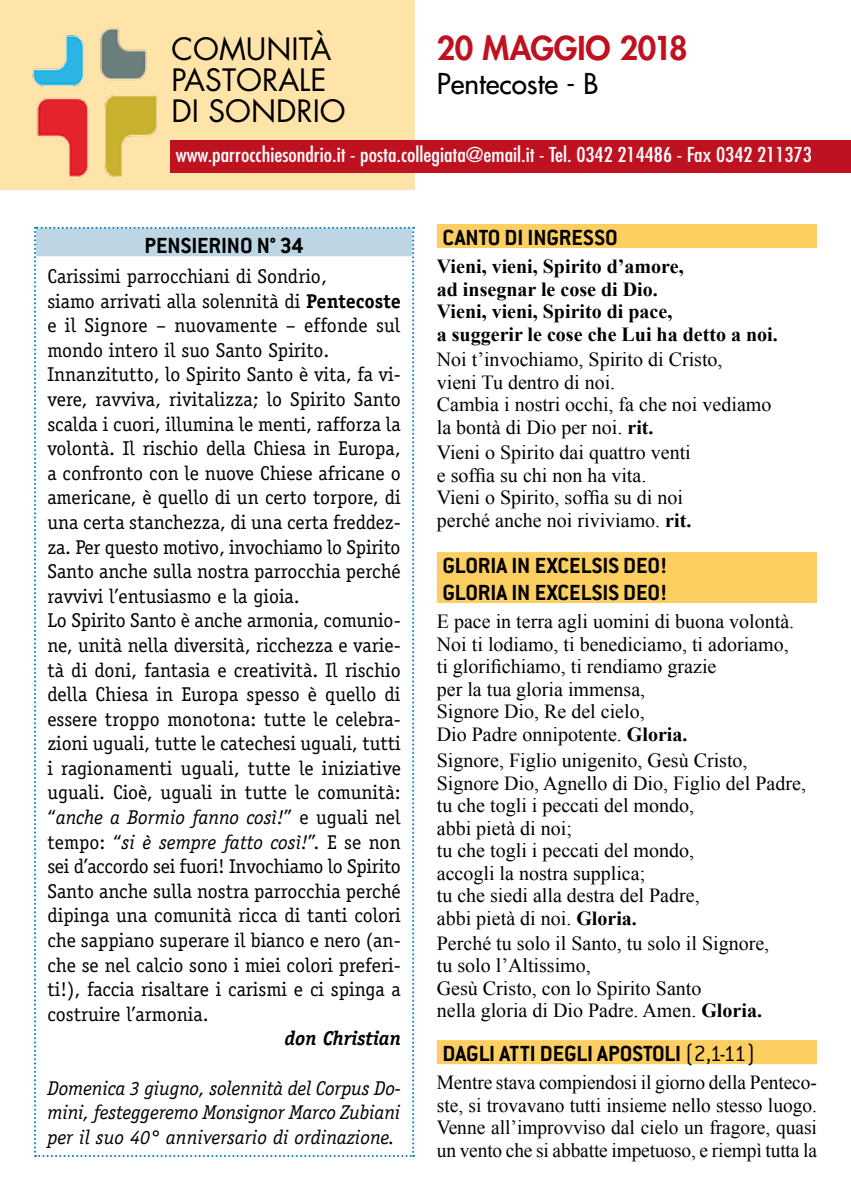
<style>
.page{position:relative;width:851px;height:1191px;background:#fff}
.page>*{position:absolute;margin:0;border:0;box-sizing:border-box;transform-origin:0 0}
.t1{font:800 32px "Futura Std";letter-spacing:-.015em;color:#be1220}
.t2{font:30px/31px "Futura Std";color:#000}
.t3{font:500 28px "Futura Std";color:#000}
.t4{font:700 24px/26.8px "Conduit ITC";color:#000}
.t5{font:20px/24.6px "Officina Serif Std";color:#000}
.t6{font:20px/22.4px "Times New Roman";color:#000}
.t7{font:italic 20px/24.6px "Officina Serif Std";color:#000;text-align:justify}
.t8{font:700 20px/22.4px "Times New Roman";color:#000}
.t9{font:condensed 20px "Futura Std";color:#fff;scale:1.11 1}
.t10{font:italic 700 20px "Officina Serif Std";color:#000}
.s1{font-weight:700}
.s2{font-style:italic}
.s3{font-weight:300}
</style>
<div class="page">
<div style="left:0;top:0;width:414px;height:190px;background:#ffe4aa"></div>
<div style="left:437px;top:224px;width:379px;height:24px;background:#fdcf60"></div>
<div style="left:437px;top:552px;width:379px;height:24px;background:#fdcf60"></div>
<div style="left:437px;top:573px;width:379px;height:30px;background:#fdcf60"></div>
<div style="left:437px;top:1040px;width:379px;height:24px;background:#fdcf60"></div>
<img style="left:32px;top:28px;width:125px;height:149px">
<div style="left:170px;top:140px;width:680px;height:33px;background:#be1220"></div>
<svg style="left:34px;top:227px;width:380px;height:930px"></svg>
<h2 class="t2" style="left:171px;top:34px;width:176px">COMUNITÀ<br>PASTORALE<br>DI SONDRIO</h2>
<h1 class="t1" style="left:437px;top:28px;width:252px">20 MAGGIO 2018</h1>
<h3 class="t3" style="left:437px;top:66px;width:163px">Pentecoste - B</h3>
<p class="t9" style="left:176px;top:143px;width:574px">www.parrocchiesondrio.it - posta.collegiata@email.it - Tel. 0342 214486 - Fax 0342 211373</p>
<p class="t4" style="left:144px;top:231px;width:12px">PENSIERINO</p>
<p class="t4" style="left:257px;top:231px;width:48px">N° 34</p>
<p class="t5" style="left:47px;top:264px;width:355px">Carissimi parrocchiani di Sondrio,<br>siamo arrivati alla solennità di <span class="s1">Pentecoste </span>e il Signore – nuovamente – effonde sul mondo intero il suo Santo Spirito.<br>Innanzitutto, lo Spirito Santo è vita, fa vi&shy;vere, ravviva, rivitalizza; lo Spirito Santo scalda i cuori, illumina le menti, rafforza la volontà. Il rischio della Chiesa in Europa, a confronto con le nuove Chiese africane o americane, è quello di un certo torpore, di una certa stanchezza, di una certa freddez&shy;za. Per questo motivo, invochiamo lo Spirito Santo anche sulla nostra parrocchia perché ravvivi l’entusiasmo e la gioia.<br>Lo Spirito Santo è anche armonia, comunio&shy;ne, unità nella diversità, ricchezza e varie&shy;tà di doni, fantasia e creatività. Il rischio della Chiesa in Europa spesso è quello di essere troppo monotona: tutte le celebra&shy;zioni uguali, tutte le catechesi uguali, tutti i ragionamenti uguali, tutte le iniziative uguali. Cioè, uguali in tutte le comunità: “<span class="s2">anche a Bormio fanno così!</span>” e uguali nel tempo: “<span class="s2">si è sempre fatto così!</span>”. E se non sei d’accordo sei fuori! Invochiamo lo Spirito Santo anche sulla nostra parrocchia perché dipinga una comunità ricca di tanti colori che sappiano superare il bianco e nero (an&shy;che se nel calcio sono i miei colori preferi&shy;ti!), faccia risaltare i carismi e ci spinga a costruire l’armonia.</p>
<p class="t10" style="left:284px;top:1026px;width:118px">don Christian</p>
<p class="t7" style="left:47px;top:1075px;width:355px">Domenica 3 giugno, solennità del Corpus Do&shy;mini, festeggeremo Monsignor Marco Zubiani per il suo 40° anniversario di ordinazione.</p>
<p class="t4" style="left:442px;top:224px;width:177px">CANTO DI INGRESSO</p>
<p class="t8" style="left:437px;top:255px;width:342px">Vieni, vieni, Spirito d’amore,<br>ad insegnar le cose di Dio.<br>Vieni, vieni, Spirito di pace,<br>a suggerir le cose che Lui ha detto a noi.</p>
<p class="t6" style="left:437px;top:348px;width:336px">Noi t’invochiamo, Spirito di Cristo,<br>vieni Tu dentro di noi.<br>Cambia i nostri occhi, fa che noi vediamo la bontà di Dio per noi. <span class="s1">rit.</span></p>
<p class="t6" style="left:437px;top:441px;width:256px">Vieni o Spirito dai quattro venti e soffia su chi non ha vita.<br>Vieni o Spirito, soffia su di noi perché anche noi riviviamo. <span class="s1">rit.</span></p>
<p class="t4" style="left:442px;top:552px;width:226px">GLORIA IN EXCELSIS DEO!<br>GLORIA IN EXCELSIS DEO!</p>
<p class="t6" style="left:437px;top:610px;width:359px">E pace in terra agli uomini di buona volontà.<br>Noi ti lodiamo, ti benediciamo, ti adoriamo, ti glorifichiamo, ti rendiamo grazie<br>per la tua gloria immensa,<br>Signore Dio, Re del cielo,<br>Dio Padre onnipotente. <span class="s1">Gloria.</span></p>
<p class="t6" style="left:437px;top:749px;width:370px">Signore, Figlio unigenito, Gesù Cristo,<br>Signore Dio, Agnello di Dio, Figlio del Padre, tu che togli i peccati del mondo,<br>abbi pietà di noi;<br>tu che togli i peccati del mondo,<br>accogli la nostra supplica;<br>tu che siedi alla destra del Padre,<br>abbi pietà di noi. <span class="s1">Gloria.</span></p>
<p class="t6" style="left:437px;top:931px;width:334px">Perché tu solo il Santo, tu solo il Signore, tu solo l’Altissimo,<br>Gesù Cristo, con lo Spirito Santo<br>nella gloria di Dio Padre. Amen. <span class="s1">Gloria.</span></p>
<p class="t4" style="left:442px;top:1040px;width:314px">DAGLI ATTI DEGLI APOSTOLI <span class="s3">(2,1-11)</span></p>
<p class="t6" style="left:437px;top:1071px;width:381px;text-align:justify">Mentre stava compiendosi il giorno della Penteco&shy;ste, si trovavano tutti insieme nello stesso luogo.<br>Venne all’improvviso dal cielo un fragore, quasi un vento che si abbatte impetuoso, e riempì tutta la</p>
</div>
